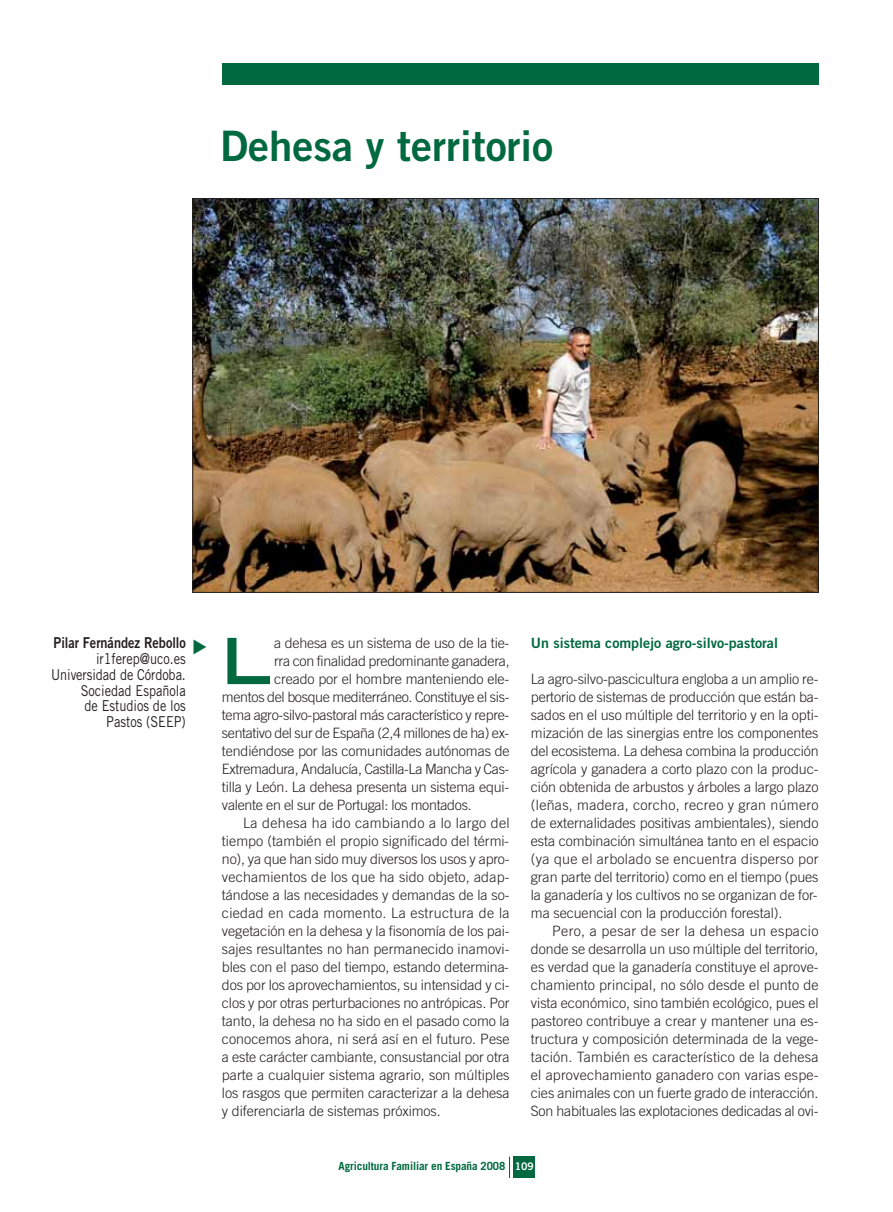
<style>
.page{position:relative;width:893px;height:1212px;background:#fff}
.page>*{position:absolute;margin:0;border:0;box-sizing:border-box;transform-origin:0 0}
.t1{font:700 expanded 63.6px "Trade Gothic LH";color:#00693f}
.t2{font:42px "Trade Gothic Bold Two";color:#00693f}
.t3{font:15px/15.8px "Trade Gothic";color:#231f20;text-align:right;scale:.85 1}
.t4{font:300 14.25px "Trade Gothic";letter-spacing:-.005em;color:#231f20}
.t5{font:300 14.25px "Trade Gothic";letter-spacing:.02em;color:#231f20}
.t6{font:300 14.25px "Trade Gothic";letter-spacing:-.025em;color:#231f20}
.t7{font:300 14.25px "Trade Gothic";letter-spacing:.015em;color:#231f20}
.t8{font:14.25px "Trade Gothic Bold Two";color:#00693f}
.t9{font:300 14.25px "Trade Gothic";letter-spacing:.025em;color:#231f20}
.t10{font:700 11.25px "Trade Gothic";letter-spacing:-.01em;color:#00693f}
.s1{font-family:"Trade Gothic Bold Two"}
.s2{font-family:"Trade Gothic Bold Two";font-weight:400;font-size:10.5px;color:#fff}
</style>
<div class="page">
<div style="left:223px;top:64px;width:595px;height:21px;background:#00693f"></div>
<img style="left:195px;top:200px;width:622px;height:390px">
<div style="left:514px;top:1157px;width:21px;height:21px;background:#00693f"></div>
<svg style="left:509px;top:1157px;width:1px;height:21px"></svg>
<p class="t2" style="left:220px;top:130px;width:335px">Dehesa y territorio</p>
<p class="t3" style="left:51px;top:637px;width:160px"><span class="s1">Pilar Fernández Rebollo </span>ir1ferep@uco.es<br>Universidad de Córdoba.<br>Sociedad Española<br>de Estudios de los<br>Pastos (SEEP)</p>
<p class="t1" style="left:222px;top:638px;width:51px">L</p>
<p class="t4" style="left:274px;top:638px;width:237px">a dehesa es un sistema de uso de la tie-</p>
<p class="t4" style="left:274px;top:656px;width:237px">rra con finalidad predominante ganadera,</p>
<p class="t4" style="left:274px;top:674px;width:237px">creado por el hombre manteniendo ele-</p>
<p class="t6" style="left:222px;top:692px;width:289px">mentos del bosque mediterráneo. Constituye el sis-</p>
<p class="t4" style="left:222px;top:710px;width:289px">tema agro-silvo-pastoral más característico y repre-</p>
<p class="t6" style="left:222px;top:728px;width:289px">sentativo del sur de España (2,4 millones de ha) ex-</p>
<p class="t4" style="left:222px;top:746px;width:289px">tendiéndose por las comunidades autónomas de</p>
<p class="t6" style="left:222px;top:764px;width:289px">Extremadura, Andalucía, Castilla-La Mancha y Cas-</p>
<p class="t4" style="left:222px;top:782px;width:289px">tilla y León. La dehesa presenta un sistema equi-</p>
<p class="t4" style="left:222px;top:800px;width:251px">valente en el sur de Portugal: los montados.</p>
<p class="t5" style="left:243px;top:818px;width:268px">La dehesa ha ido cambiando a lo largo del</p>
<p class="t4" style="left:222px;top:836px;width:288px">tiempo (también el propio significado del térmi-</p>
<p class="t4" style="left:222px;top:854px;width:289px">no), ya que han sido muy diversos los usos y apro-</p>
<p class="t4" style="left:222px;top:872px;width:289px">vechamientos de los que ha sido objeto, adap-</p>
<p class="t4" style="left:222px;top:890px;width:289px">tándose a las necesidades y demandas de la so-</p>
<p class="t5" style="left:222px;top:908px;width:289px">ciedad en cada momento. La estructura de la</p>
<p class="t4" style="left:222px;top:926px;width:289px">vegetación en la dehesa y la fisonomía de los pai-</p>
<p class="t4" style="left:222px;top:944px;width:289px">sajes resultantes no han permanecido inamovi-</p>
<p class="t4" style="left:222px;top:962px;width:288px">bles con el paso del tiempo, estando determina-</p>
<p class="t4" style="left:222px;top:980px;width:289px">dos por los aprovechamientos, su intensidad y ci-</p>
<p class="t4" style="left:222px;top:998px;width:289px">clos y por otras perturbaciones no antrópicas. Por</p>
<p class="t4" style="left:222px;top:1016px;width:289px">tanto, la dehesa no ha sido en el pasado como la</p>
<p class="t4" style="left:222px;top:1034px;width:289px">conocemos ahora, ni será así en el futuro. Pese</p>
<p class="t4" style="left:222px;top:1052px;width:289px">a este carácter cambiante, consustancial por otra</p>
<p class="t4" style="left:222px;top:1070px;width:289px">parte a cualquier sistema agrario, son múltiples</p>
<p class="t4" style="left:222px;top:1088px;width:289px">los rasgos que permiten caracterizar a la dehesa</p>
<p class="t4" style="left:222px;top:1106px;width:220px">y diferenciarla de sistemas próximos.</p>
<p class="t8" style="left:531px;top:638px;width:249px">Un sistema complejo agro-silvo-pastoral</p>
<p class="t4" style="left:531px;top:674px;width:289px">La agro-silvo-pascicultura engloba a un amplio re-</p>
<p class="t4" style="left:531px;top:692px;width:289px">pertorio de sistemas de producción que están ba-</p>
<p class="t4" style="left:531px;top:710px;width:289px">sados en el uso múltiple del territorio y en la opti-</p>
<p class="t4" style="left:531px;top:728px;width:289px">mización de las sinergias entre los componentes</p>
<p class="t4" style="left:531px;top:746px;width:289px">del ecosistema. La dehesa combina la producción</p>
<p class="t4" style="left:531px;top:764px;width:289px">agrícola y ganadera a corto plazo con la produc-</p>
<p class="t4" style="left:531px;top:782px;width:289px">ción obtenida de arbustos y árboles a largo plazo</p>
<p class="t5" style="left:531px;top:800px;width:289px">(leñas, madera, corcho, recreo y gran número</p>
<p class="t4" style="left:531px;top:818px;width:289px">de externalidades positivas ambientales), siendo</p>
<p class="t4" style="left:531px;top:836px;width:289px">esta combinación simultánea tanto en el espacio</p>
<p class="t5" style="left:531px;top:854px;width:289px">(ya que el arbolado se encuentra disperso por</p>
<p class="t4" style="left:531px;top:872px;width:289px">gran parte del territorio) como en el tiempo (pues</p>
<p class="t4" style="left:531px;top:890px;width:288px">la ganadería y los cultivos no se organizan de for-</p>
<p class="t4" style="left:531px;top:908px;width:253px">ma secuencial con la producción forestal).</p>
<p class="t9" style="left:552px;top:926px;width:268px">Pero, a pesar de ser la dehesa un espacio</p>
<p class="t4" style="left:531px;top:944px;width:289px">donde se desarrolla un uso múltiple del territorio,</p>
<p class="t4" style="left:531px;top:962px;width:289px">es verdad que la ganadería constituye el aprove-</p>
<p class="t4" style="left:531px;top:980px;width:289px">chamiento principal, no sólo desde el punto de</p>
<p class="t4" style="left:531px;top:998px;width:289px">vista económico, sino también ecológico, pues el</p>
<p class="t4" style="left:531px;top:1016px;width:289px">pastoreo contribuye a crear y mantener una es-</p>
<p class="t4" style="left:531px;top:1034px;width:289px">tructura y composición determinada de la vege-</p>
<p class="t7" style="left:531px;top:1052px;width:289px">tación. También es característico de la dehesa</p>
<p class="t4" style="left:531px;top:1070px;width:289px">el aprovechamiento ganadero con varias espe-</p>
<p class="t4" style="left:531px;top:1088px;width:289px">cies animales con un fuerte grado de interacción.</p>
<p class="t4" style="left:531px;top:1106px;width:289px">Son habituales las explotaciones dedicadas al ovi-</p>
<p class="t10" style="left:339px;top:1162px;width:197px">Agricultura Familiar en España 2008 <span class="s2">109</span></p>
</div>
